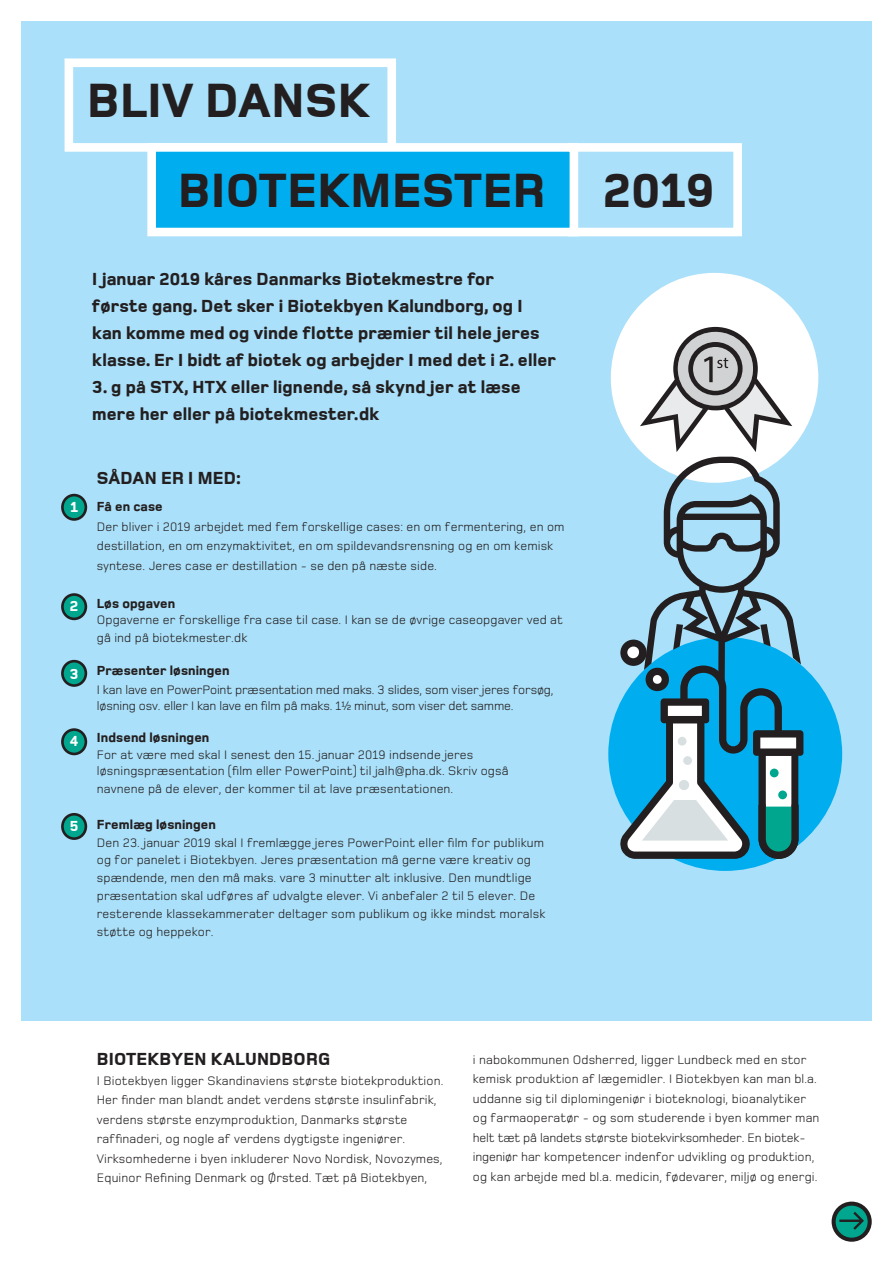
<style>
.page{position:relative;width:893px;height:1263px;background:#fff}
.page>*{position:absolute;margin:0;border:0;box-sizing:border-box;transform-origin:0 0}
.t1{font:800 49.5px/89.1px "Foundry Monoline";letter-spacing:.01em;color:#231f20}
.t2{font:800 18px/27px "Foundry Monoline";letter-spacing:.01em;color:#231f20}
.t3{font:800 15px "Foundry Monoline";color:#fff}
.t4{font:800 13.5px "Foundry Monoline";letter-spacing:.01em;color:#231f20}
.t5{font:12.75px/19.5px "Foundry Monoline";letter-spacing:.01em;color:#231f20}
.t6{font:12.75px/16.5px "Foundry Monoline";letter-spacing:-.01em;color:#231f20}
</style>
<div class="page">
<div style="left:21px;top:21px;width:851px;height:999px;background:#aae0f9"></div>
<svg style="left:834px;top:1203px;width:36px;height:37px"></svg>
<div style="left:832px;top:1201px;width:40px;height:41px;border:4px solid #231f20;border-radius:50%"></div>
<svg style="left:839px;top:1212px;width:25px;height:18px"></svg>
<div style="left:608px;top:637px;width:234px;height:234px;background:#00aeef;border-radius:50%"></div>
<div style="left:611px;top:273px;width:207px;height:210px;background:#fff;border-radius:50%"></div>
<div style="left:62px;top:495px;width:24px;height:24px;background:#00a78e;border-radius:50%"></div>
<div style="left:61px;top:494px;width:26px;height:27px;border:3px solid #231f20;border-radius:50%"></div>
<div style="left:62px;top:594px;width:24px;height:25px;background:#00a78e;border-radius:50%"></div>
<div style="left:61px;top:593px;width:26px;height:27px;border:3px solid #231f20;border-radius:50%"></div>
<div style="left:62px;top:661px;width:24px;height:24px;background:#00a78e;border-radius:50%"></div>
<div style="left:61px;top:660px;width:26px;height:27px;border:3px solid #231f20;border-radius:50%"></div>
<div style="left:62px;top:730px;width:24px;height:24px;background:#00a78e;border-radius:50%"></div>
<div style="left:61px;top:728px;width:26px;height:27px;border:3px solid #231f20;border-radius:50%"></div>
<div style="left:62px;top:814px;width:24px;height:25px;background:#00a78e;border-radius:50%"></div>
<div style="left:61px;top:813px;width:26px;height:27px;border:3px solid #231f20;border-radius:50%"></div>
<div style="left:65px;top:58px;width:331px;height:94px;border:9px solid #fff"></div>
<div style="left:568px;top:143px;width:174px;height:93px;border:9px solid #fff"></div>
<div style="left:152px;top:147px;width:422px;height:85px;background:#00aeef"></div>
<div style="left:147px;top:143px;width:431px;height:93px;border:9px solid #fff"></div>
<svg style="left:619px;top:327px;width:185px;height:532px"></svg>
<h1 class="t1" style="left:178px;top:57px;width:538px;text-indent:-91px">BLIV DANSK<br>BIOTEKMESTER 2019</h1>
<h2 class="t2" style="left:92px;top:266px;width:465px">I januar 2019 kåres Danmarks Biotekmestre for<br>første gang. Det sker i Biotekbyen Kalundborg, og I kan komme med og vinde flotte præmier til hele jeres klasse. Er I bidt af biotek og arbejder I med det i 2. eller</h2>
<h2 class="t2" style="left:92px;top:374px;width:430px">3. g på STX, HTX eller lignende, så skynd jer at læse mere her eller på biotekmester.dk</h2>
<p class="t3" style="left:70px;top:499px;width:9px">1</p>
<p class="t3" style="left:70px;top:598px;width:10px">2</p>
<p class="t3" style="left:70px;top:666px;width:10px">3</p>
<p class="t3" style="left:70px;top:733px;width:10px">4</p>
<p class="t3" style="left:70px;top:818px;width:10px">5</p>
<h2 class="t2" style="left:97px;top:464px;width:146px">SÅDAN ER I MED:</h2>
<p class="t4" style="left:97px;top:499px;width:67px">Få en case</p>
<p class="t5" style="left:97px;top:517px;width:469px">Der bliver i 2019 arbejdet med fem forskellige cases: en om fermentering, en om destillation, en om enzymaktivitet, en om spildevandsrensning og en om kemisk syntese. Jeres case er destillation - se den på næste side.</p>
<p class="t4" style="left:97px;top:597px;width:80px">Løs opgaven</p>
<p class="t5" style="left:97px;top:612px;width:468px;line-height:17.9px">Opgaverne er forskellige fra case til case. I kan se de øvrige caseopgaver ved at gå ind på biotekmester.dk</p>
<p class="t4" style="left:97px;top:663px;width:134px">Præsenter løsningen</p>
<p class="t6" style="left:97px;top:682px;width:458px">I kan lave en PowerPoint præsentation med maks. 3 slides, som viser jeres forsøg, løsning osv. eller I kan lave en film på maks. 1½ minut, som viser det samme.</p>
<p class="t4" style="left:97px;top:730px;width:114px">Indsend løsningen</p>
<p class="t5" style="left:97px;top:747px;width:413px;line-height:16.5px">For at være med skal I senest den 15. januar 2019 indsende jeres løsningspræsentation (film eller PowerPoint) til jalh@pha.dk. Skriv også</p>
<p class="t5" style="left:97px;top:780px;width:358px">navnene på de elever, der kommer til at lave præsentationen.</p>
<p class="t4" style="left:97px;top:817px;width:121px">Fremlæg løsningen</p>
<p class="t5" style="left:97px;top:834px;width:450px;line-height:17.9px">Den 23. januar 2019 skal I fremlægge jeres PowerPoint eller film for publikum og for panelet i Biotekbyen. Jeres præsentation må gerne være kreativ og spændende, men den må maks. vare 3 minutter alt inklusive. Den mundtlige præsentation skal udføres af udvalgte elever. Vi anbefaler 2 til 5 elever. De resterende klassekammerater deltager som publikum og ikke mindst moralsk støtte og heppekor.</p>
<h2 class="t2" style="left:97px;top:1046px;width:235px">BIOTEKBYEN KALUNDBORG</h2>
<p class="t5" style="left:97px;top:1071px;width:348px">I Biotekbyen ligger Skandinaviens største biotekproduktion.<br>Her finder man blandt andet verdens største insulinfabrik, verdens største enzymproduktion, Danmarks største raffinaderi, og nogle af verdens dygtigste ingeniører.<br>Virksomhederne i byen inkluderer Novo Nordisk, Novozymes, Equinor Refining Denmark og Ørsted. Tæt på Biotekbyen,</p>
<p class="t5" style="left:473px;top:1050px;width:348px">i nabokommunen Odsherred, ligger Lundbeck med en stor kemisk produktion af lægemidler. I Biotekbyen kan man bl.a. uddanne sig til diplomingeniør i bioteknologi, bioanalytiker og farmaoperatør - og som studerende i byen kommer man helt tæt på landets største biotekvirksomheder. En biotek&shy;ingeniør har kompetencer indenfor udvikling og produktion, og kan arbejde med bl.a. medicin, fødevarer, miljø og energi.</p>
</div>
